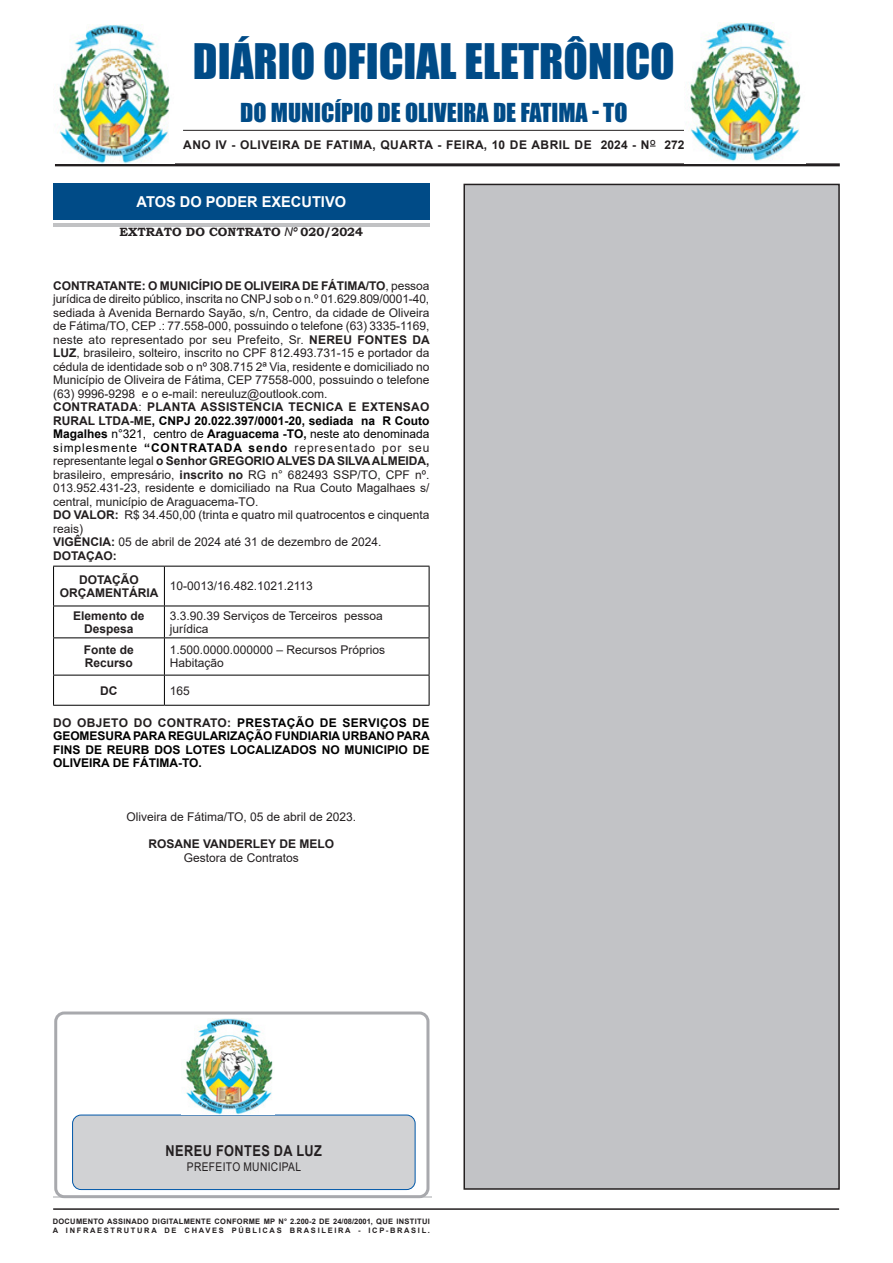
<style>
.page{position:relative;width:893px;height:1263px;background:#fff}
.page>*{position:absolute;margin:0;border:0;box-sizing:border-box;transform-origin:0 0}
.t1{font:45px "Impact";color:#004b87}
.t2{font:24px "Impact";color:#004b87}
.Chancela{font:700 15px "Arial";color:#fff}
.t3{font:700 15px "Arial";letter-spacing:.035em;color:#231f20;scale:.85 1}
.SEM_PARAGRO{font:12px/13.5px "Arial";color:#231f20;text-align:justify}
.SEM_PARAGRO-2{font:700 12px/13.5px "Arial";color:#000;text-align:justify}
.NOME{font:700 12px/12.8px "Arial";color:#231f20;text-align:center}
.NOME-2{font:700 12px "Arial";letter-spacing:.035em;color:#231f20}
.CIDADE{font:12px "Arial";color:#231f20}
.TITULOS{font:700 12px "Bookman Old Style";color:#231f20}
.CARGO{font:12px "Arial";color:#231f20}
.SEM_PARAGRO-3{font:12px "Arial";letter-spacing:.035em;color:#231f20;scale:.85 1}
.SEM_PARAGRO-4{font:700 12px "Arial";color:#231f20}
.t4{font:700 7.5px "Arial";letter-spacing:.04em;color:#231f20}
.t5{font:700 7.5px "Arial";letter-spacing:.225em;color:#231f20}
.s1{font-family:"Arial";font-weight:400;font-style:italic}
.s2{font-weight:700}
.s3{font-weight:700;color:#000}
.s4{color:#000}
.s5{color:#231f20}
</style>
<div class="page">
<hr style="left:53px;top:1208px;width:786px;height:2px;background:#231f20">
<hr style="left:55px;top:163px;width:785px;height:3px;background:#231f20">
<hr style="left:183px;top:130px;width:502px;height:1px;background:#231f20">
<div style="left:53px;top:184px;width:376px;height:35px;background:#004b87"></div>
<hr style="left:53px;top:1197px;width:379px;height:1px;background:#d1d2d4">
<div style="left:54px;top:1011px;width:375px;height:187px;border:3px solid #a8a9ad;border-radius:9px"></div>
<div style="left:73px;top:1115px;width:342px;height:74px;background:#d1d2d4;border-radius:9px"></div>
<div style="left:72px;top:1115px;width:343px;height:75px;border:1px solid #0057a8;border-radius:9px"></div>
<hr style="left:53px;top:223px;width:376px;height:4px;background:#c1c2c4">
<div style="left:53px;top:185px;width:376px;height:35px;background:#004b87"></div>
<img style="left:59px;top:24px;width:111px;height:139px">
<img style="left:690px;top:23px;width:111px;height:139px">
<img style="left:185px;top:1018px;width:88px;height:97px">
<div style="left:464px;top:184px;width:375px;height:1005px;background:#c2c3c6"></div>
<div style="left:463px;top:184px;width:377px;height:1006px;border:2px solid #231f20"></div>
<hr style="left:53px;top:566px;width:111px;height:1px;background:#000">
<hr style="left:164px;top:566px;width:265px;height:1px;background:#000">
<hr style="left:53px;top:606px;width:111px;height:1px;background:#000">
<hr style="left:164px;top:606px;width:265px;height:1px;background:#000">
<hr style="left:53px;top:637px;width:111px;height:1px;background:#000">
<hr style="left:164px;top:637px;width:265px;height:1px;background:#000">
<hr style="left:53px;top:675px;width:111px;height:1px;background:#000">
<hr style="left:164px;top:675px;width:265px;height:1px;background:#000">
<hr style="left:53px;top:705px;width:111px;height:1px;background:#000">
<hr style="left:164px;top:705px;width:265px;height:1px;background:#000">
<hr style="left:53px;top:566px;width:1px;height:40px;background:#000">
<hr style="left:53px;top:606px;width:1px;height:31px;background:#000">
<hr style="left:53px;top:638px;width:1px;height:37px;background:#000">
<hr style="left:53px;top:675px;width:1px;height:30px;background:#000">
<hr style="left:164px;top:566px;width:1px;height:40px;background:#000">
<hr style="left:429px;top:566px;width:1px;height:40px;background:#000">
<hr style="left:164px;top:606px;width:1px;height:31px;background:#000">
<hr style="left:429px;top:606px;width:1px;height:31px;background:#000">
<hr style="left:164px;top:638px;width:1px;height:37px;background:#000">
<hr style="left:429px;top:638px;width:1px;height:37px;background:#000">
<hr style="left:164px;top:675px;width:1px;height:30px;background:#000">
<hr style="left:429px;top:675px;width:1px;height:30px;background:#000">
<p class="t1" style="left:193px;top:26px;width:483px">DIÁRIO OFICIAL ELETRÔNICO</p>
<p class="t2" style="left:240px;top:94px;width:389px">DO MUNICÍPIO DE OLIVEIRA DE FATIMA - TO</p>
<p class="NOME-2" style="left:183px;top:137px;width:503px">ANO IV - OLIVEIRA DE FATIMA, QUARTA - FEIRA, 10 DE ABRIL DE 2024 - N<sup>O</sup> 272</p>
<p class="Chancela" style="left:137px;top:191px;width:211px">ATOS DO PODER EXECUTIVO</p>
<p class="TITULOS" style="left:119px;top:223px;width:245px">EXTRATO DO CONTRATO <span class="s1">Nº</span> 020/2024</p>
<p class="SEM_PARAGRO" style="left:53px;top:279px;width:378px"><span class="s2">CONTRATANTE: O MUNICÍPIO DE OLIVEIRA DE FÁTIMA/TO</span>, pessoa jurídica de direito público, inscrita no CNPJ sob o n.º 01.629.809/0001-40, sediada à Avenida Bernardo Sayão, s/n, Centro, da cidade de Oliveira de Fátima/TO, CEP .: 77.558-000, possuindo o telefone (63) 3335-1169, neste ato representado por seu Prefeito, Sr. <span class="s2">NEREU FONTES DA LUZ</span>, brasileiro, solteiro, inscrito no CPF 812.493.731-15 e portador da cédula de identidade sob o nº 308.715 2ª Via, residente e domiciliado no Município de Oliveira de Fátima, CEP 77558-000, possuindo o telefone (63) 9996-9298 e o e-mail: nereuluz@outlook.com.</p>
<p class="SEM_PARAGRO" style="left:53px;top:400px;width:378px"><span class="s2">CONTRATADA</span>: <span class="s2">PLANTA ASSISTENCIA TECNICA E EXTENSAO RURAL LTDA-ME</span><span class="s3">, CNPJ 20.022.397/0001-20, sediada na R Couto Magalhes</span> <span class="s4">n°321, centro de</span> <span class="s3">Araguacema -TO,</span> <span class="s4">neste ato denominada simplesmente</span> <span class="s3">“CONTRATADA sendo</span> representado por seu representante legal <span class="s2">o Senhor GREGORIO ALVES DA SILVA ALMEIDA, </span>brasileiro, empresário, <span class="s2">inscrito no</span> RG n° 682493 SSP/TO, CPF nº.<br>013.952.431-23, residente e domiciliado na Rua Couto Magalhaes s/ central, município de Araguacema-TO.</p>
<p class="SEM_PARAGRO" style="left:53px;top:508px;width:378px"><span class="s2">DO VALOR:</span> R$ 34.450,00 (trinta e quatro mil quatrocentos e cinquenta reais)</p>
<p class="SEM_PARAGRO" style="left:53px;top:535px;width:330px"><span class="s2">VIGÊNCIA:</span> 05 de abril de 2024 até 31 de dezembro de 2024.</p>
<p class="SEM_PARAGRO-4" style="left:53px;top:547px;width:65px">DOTAÇAO:</p>
<p class="NOME" style="left:60px;top:574px;width:100px">DOTAÇÃO<br>ORÇAMENTÁRIA</p>
<p class="SEM_PARAGRO" style="left:170px;top:579px;width:145px">10-0013/16.482.1021.2113</p>
<p class="NOME" style="left:73px;top:609px;width:73px">Elemento de<br>Despesa</p>
<p class="SEM_PARAGRO" style="left:170px;top:609px;width:215px;line-height:12.8px">3.3.90.39 Serviços de Terceiros pessoa jurídica</p>
<p class="NOME" style="left:84px;top:644px;width:52px;text-align:left">Fonte de<br>Recurso</p>
<p class="SEM_PARAGRO" style="left:170px;top:643px;width:217px">1.500.0000.000000 – Recursos Próprios</p>
<p class="SEM_PARAGRO" style="left:170px;top:656px;width:56px">Habitação</p>
<p class="NOME" style="left:100px;top:684px;width:19px">DC</p>
<p class="SEM_PARAGRO" style="left:170px;top:683px;width:22px">165</p>
<p class="SEM_PARAGRO-2" style="left:53px;top:716px;width:378px"><span class="s5">DO OBJETO DO CONTRATO:</span> PRESTAÇÃO DE SERVIÇOS DE GEOMESURA PARA REGULARIZAÇÃO FUNDIARIA URBANO PARA FINS DE REURB DOS LOTES LOCALIZADOS NO MUNICIPIO DE OLIVEIRA DE FÁTIMA-TO.</p>
<p class="CIDADE" style="left:126px;top:809px;width:231px">Oliveira de Fátima/TO, 05 de abril de 2023.</p>
<p class="NOME" style="left:149px;top:838px;width:187px">ROSANE VANDERLEY DE MELO</p>
<p class="CARGO" style="left:184px;top:849px;width:116px">Gestora de Contratos</p>
<p class="t3" style="left:166px;top:1140px;width:185px">NEREU FONTES DA LUZ</p>
<p class="SEM_PARAGRO-3" style="left:187px;top:1158px;width:136px">PREFEITO MUNICIPAL</p>
<p class="t4" style="left:53px;top:1216px;width:379px">DOCUMENTO ASSINADO DIGITALMENTE CONFORME MP N° 2.200-2 DE 24/08/2001, QUE INSTITUI</p>
<p class="t5" style="left:53px;top:1225px;width:379px">A INFRAESTRUTURA DE CHAVES PÚBLICAS BRASILEIRA - ICP-BRASIL.</p>
</div>
